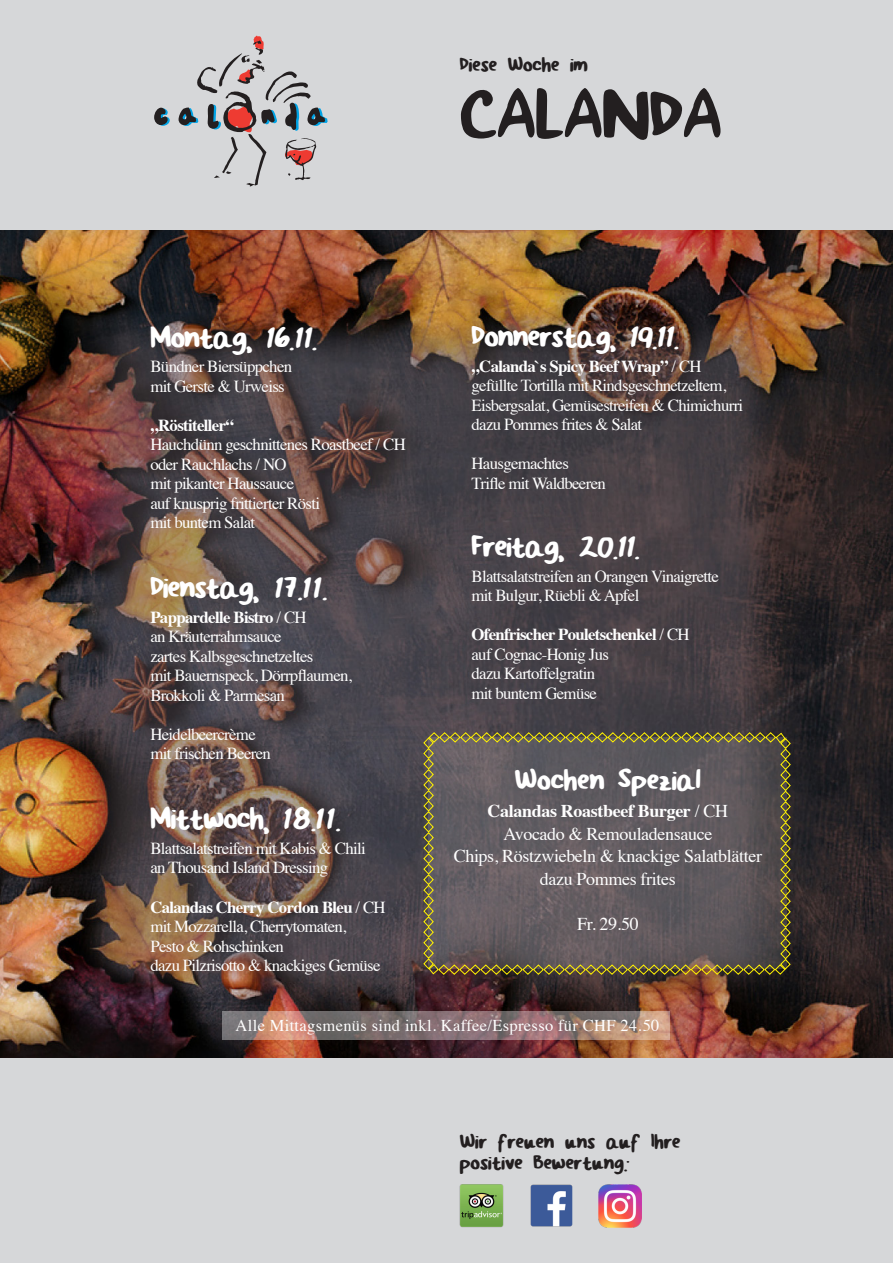
<style>
.page{position:relative;width:893px;height:1263px;background:#fff}
.page>*{position:absolute;margin:0;border:0;box-sizing:border-box;transform-origin:0 0}
.t1{font:94.5px "good";color:#231f20}
.t2{font:38.55px "good";letter-spacing:-.02em;color:#fff}
.t3{font:36.9px "good";color:#fff}
.t4{font:25.5px "good";color:#231f20}
.Absatzformat_1{font:18px "Times";letter-spacing:-.02em;color:#fff}
.Absatzformat_1-2{font:700 18px "Times";letter-spacing:-.02em;color:#fff}
.t5{font:16.8px "Times";letter-spacing:-.04em;color:#fff}
.t6{font:700 16.8px "Times";letter-spacing:-.04em;color:#fff}
.t7{font:16.5px "Times";letter-spacing:.02em;color:#fff}
.s1{font-weight:400}
</style>
<div class="page">
<img style="left:0;top:230px;width:893px;height:829px">
<svg style="left:423px;top:731px;width:368px;height:244px"></svg>
<div style="left:0;top:0;width:893px;height:230px;background:#d6d7d9"></div>
<div style="left:0;top:1059px;width:893px;height:204px;background:#d6d7d9"></div>
<img style="left:530px;top:1185px;width:42px;height:42px">
<svg style="left:154px;top:108px;width:16px;height:18px"></svg>
<svg style="left:179px;top:35px;width:149px;height:151px"></svg>
<img style="left:599px;top:1185px;width:43px;height:43px">
<img style="left:459px;top:1184px;width:45px;height:43px">
<svg style="left:222px;top:1011px;width:447px;height:29px"></svg>
<p class="t4" style="left:460px;top:51px;width:129px">Diese Woche im</p>
<p class="t1" style="left:460px;top:68px;width:263px">CALANDA</p>
<p class="t2" style="left:150px;top:317px;width:168px">Montag, 16.11.</p>
<p class="t5" style="left:150px;top:351px;width:143px">Bündner Biersüppchen</p>
<p class="t5" style="left:150px;top:371px;width:136px">mit Gerste &amp; Urweiss</p>
<p class="t6" style="left:150px;top:409px;width:85px">„Röstiteller“</p>
<p class="t5" style="left:150px;top:429px;width:257px">Hauchdünn geschnittenes Roastbeef / CH</p>
<p class="t5" style="left:150px;top:449px;width:138px">oder Rauchlachs / NO</p>
<p class="t5" style="left:150px;top:468px;width:145px">mit pikanter Haussauce</p>
<p class="t5" style="left:150px;top:488px;width:171px">auf knusprig frittierter Rösti</p>
<p class="t5" style="left:150px;top:507px;width:106px">mit buntem Salat</p>
<p class="t2" style="left:150px;top:568px;width:179px">Dienstag, 17.11.</p>
<p class="t6" style="left:150px;top:601px;width:158px">Pappardelle Bistro <span class="s1">/ CH</span></p>
<p class="t5" style="left:150px;top:621px;width:133px">an Kräuterrahmsauce</p>
<p class="t5" style="left:150px;top:641px;width:165px">zartes Kalbsgeschnetzeltes</p>
<p class="t5" style="left:150px;top:660px;width:203px">mit Bauernspeck, Dörrpflaumen,</p>
<p class="t5" style="left:150px;top:680px;width:136px">Brokkoli &amp; Parmesan</p>
<p class="t5" style="left:150px;top:719px;width:107px">Heidelbeercrème</p>
<p class="t5" style="left:150px;top:738px;width:122px">mit frischen Beeren</p>
<p class="t2" style="left:150px;top:799px;width:192px">Mittwoch, 18.11.</p>
<p class="t5" style="left:150px;top:833px;width:217px">Blattsalatstreifen mit Kabis &amp; Chili</p>
<p class="t5" style="left:150px;top:852px;width:179px">an Thousand Island Dressing</p>
<p class="t6" style="left:150px;top:891px;width:237px">Calandas Cherry Cordon Bleu <span class="s1">/ CH</span></p>
<p class="t5" style="left:150px;top:911px;width:198px">mit Mozzarella, Cherrytomaten,</p>
<p class="t5" style="left:150px;top:930px;width:135px">Pesto &amp; Rohschinken</p>
<p class="t5" style="left:150px;top:950px;width:232px">dazu Pilzrisotto &amp; knackiges Gemüse</p>
<p class="t2" style="left:471px;top:317px;width:209px">Donnerstag, 19.11.</p>
<p class="t6" style="left:471px;top:350px;width:232px">„Calanda`s Spicy Beef Wrap” <span class="s1">/ CH</span></p>
<p class="t5" style="left:471px;top:370px;width:256px">gefüllte Tortilla mit Rindsgeschnetzeltem,</p>
<p class="t5" style="left:471px;top:390px;width:273px">Eisbergsalat, Gemüsestreifen &amp; Chimichurri</p>
<p class="t5" style="left:471px;top:409px;width:172px">dazu Pommes frites &amp; Salat</p>
<p class="t5" style="left:471px;top:448px;width:99px">Hausgemachtes</p>
<p class="t5" style="left:471px;top:468px;width:136px">Trifle mit Waldbeeren</p>
<p class="t2" style="left:471px;top:527px;width:170px">Freitag, 20.11.</p>
<p class="t5" style="left:471px;top:561px;width:249px">Blattsalatstreifen an Orangen Vinaigrette</p>
<p class="t5" style="left:471px;top:580px;width:169px">mit Bulgur, Rüebli &amp; Apfel</p>
<p class="t6" style="left:471px;top:619px;width:220px">Ofenfrischer Pouletschenkel <span class="s1">/ CH</span></p>
<p class="t5" style="left:471px;top:639px;width:139px">auf Cognac-Honig Jus</p>
<p class="t5" style="left:471px;top:658px;width:125px">dazu Kartoffelgratin</p>
<p class="t5" style="left:471px;top:678px;width:127px">mit buntem Gemüse</p>
<p class="t3" style="left:515px;top:760px;width:187px">Wochen Spezial</p>
<p class="Absatzformat_1-2" style="left:488px;top:794px;width:242px">Calandas Roastbeef Burger <span class="s1">/ CH</span></p>
<p class="Absatzformat_1" style="left:503px;top:817px;width:210px">Avocado &amp; Remouladensauce</p>
<p class="Absatzformat_1" style="left:454px;top:839px;width:310px">Chips, Röstzwiebeln &amp; knackige Salatblätter</p>
<p class="Absatzformat_1" style="left:540px;top:862px;width:137px">dazu Pommes frites</p>
<p class="Absatzformat_1" style="left:577px;top:907px;width:63px">Fr. 29.50</p>
<p class="t7" style="left:236px;top:1010px;width:425px">Alle Mittagsmenüs sind inkl. Kaffee/Espresso für CHF 24.50</p>
<p class="t4" style="left:460px;top:1128px;width:222px">Wir freuen uns auf Ihre</p>
<p class="t4" style="left:460px;top:1149px;width:171px">positive Bewertung:</p>
</div>
